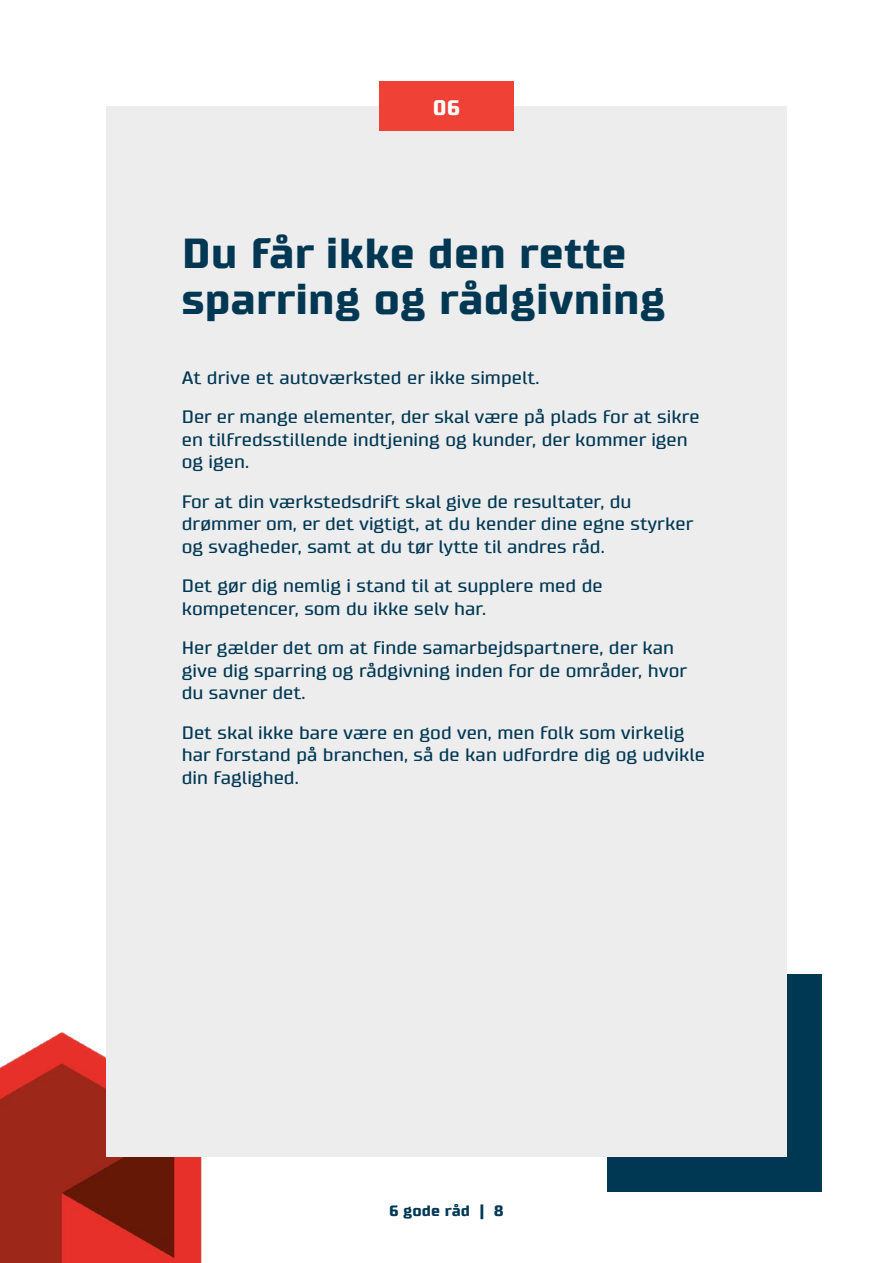
<style>
.page{position:relative;width:893px;height:1263px;background:#fff}
.page>*{position:absolute;margin:0;border:0;box-sizing:border-box;transform-origin:0 0}
.t1{font:700 42px/46.5px "Supermolot";color:#003854}
.t2{font:700 21px "Supermolot";color:#fff}
.t3{font:18px/22.5px "Supermolot";color:#003854}
.t4{font:700 15px "Supermolot";color:#003854}
</style>
<div class="page">
<div style="left:608px;top:974px;width:214px;height:218px;background:#003854"></div>
<img style="left:0;top:1032px;width:202px;height:231px">
<div style="left:106px;top:106px;width:681px;height:1051px;background:#ededed"></div>
<div style="left:379px;top:81px;width:135px;height:50px;background:#ef4136"></div>
<p class="t2" style="left:433px;top:95px;width:29px">06</p>
<h1 class="t1" style="left:182px;top:230px;width:486px">Du får ikke den rette sparring og rådgivning</h1>
<p class="t3" style="left:182px;top:358px;width:519px;line-height:39.5px">At drive et autoværksted er ikke simpelt.<br>Der er mange elementer, der skal være på plads for at sikre</p>
<p class="t3" style="left:182px;top:428px;width:508px">en tilfredsstillende indtjening og kunder, der kommer igen og igen.</p>
<p class="t3" style="left:182px;top:490px;width:513px">For at din værkstedsdrift skal give de resultater, du drømmer om, er det vigtigt, at du kender dine egne styrker og svagheder, samt at du tør lytte til andres råd.</p>
<p class="t3" style="left:182px;top:575px;width:422px">Det gør dig nemlig i stand til at supplere med de kompetencer, som du ikke selv har.</p>
<p class="t3" style="left:182px;top:637px;width:507px">Her gælder det om at finde samarbejdspartnere, der kan give dig sparring og rådgivning inden for de områder, hvor du savner det.</p>
<p class="t3" style="left:182px;top:721px;width:525px">Det skal ikke bare være en god ven, men folk som virkelig har forstand på branchen, så de kan udfordre dig og udvikle din faglighed.</p>
<p class="t4" style="left:389px;top:1201px;width:116px">6 gode råd | 8</p>
</div>
